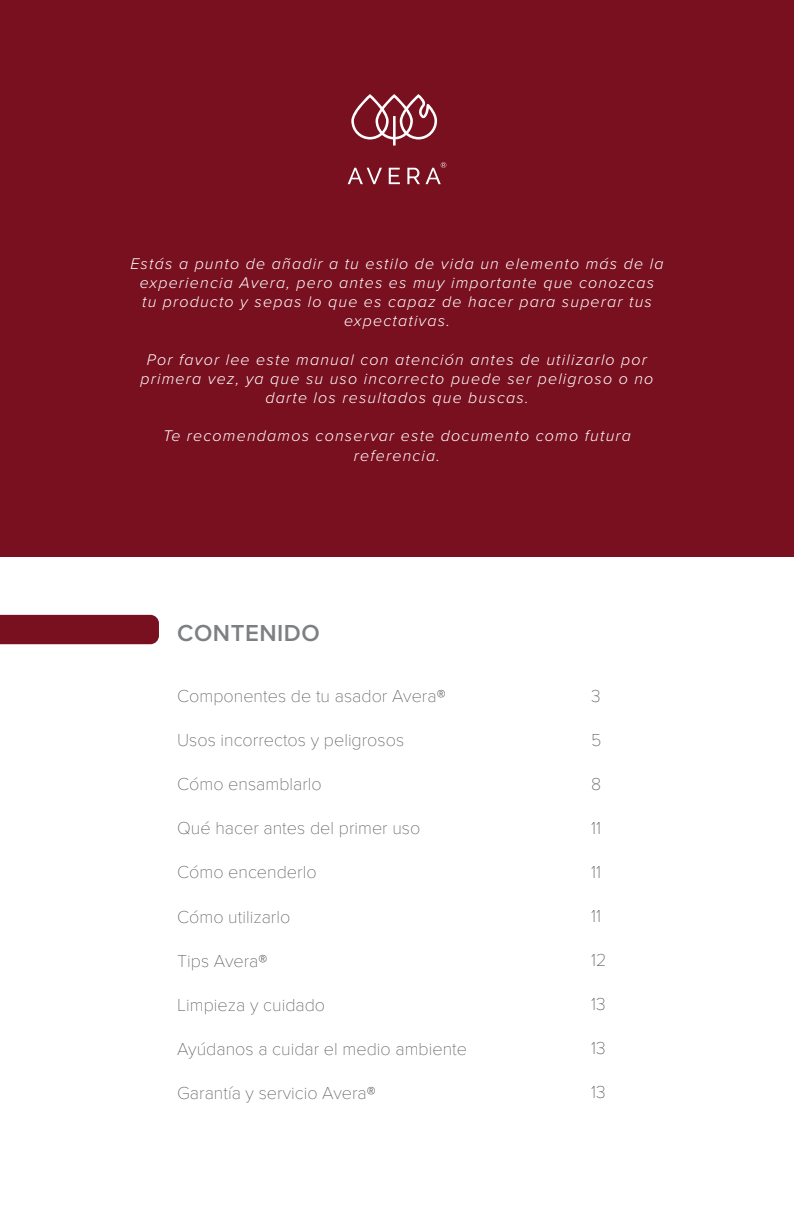
<style>
.page{position:relative;width:794px;height:1225px;background:#fff}
.page>*{position:absolute;margin:0;border:0;box-sizing:border-box;transform-origin:0 0}
.t1{font:600 24px "Proxima Nova";letter-spacing:.02em;color:#7d8082}
.t2{font:100 18px "Proxima Nova T";color:#57585a}
.t3{font:100 18px "Proxima Nova T";color:#4d4c4f}
.t4{font:italic 300 16px/19.2px "Proxima Nova";letter-spacing:.075em;color:#fff;text-align:center}
.s1{color:#4d4c4f}
</style>
<div class="page">
<div style="left:0;top:0;width:794px;height:556px;background:#791020"></div>
<div style="left:0;top:615px;width:159px;height:29px;background:#791020"></div>
<svg style="left:348px;top:168px;width:34px;height:16px"></svg>
<svg style="left:389px;top:168px;width:11px;height:16px"></svg>
<svg style="left:351px;top:94px;width:86px;height:51px"></svg>
<svg style="left:407px;top:162px;width:39px;height:22px"></svg>
<p class="t4" style="left:130px;top:253px;width:535px">Estás a punto de añadir a tu estilo de vida un elemento más de la experiencia Avera, pero antes es muy importante que conozcas<br>tu producto y sepas lo que es capaz de hacer para superar tus expectativas.</p>
<p class="t4" style="left:141px;top:349px;width:514px">Por favor lee este manual con atención antes de utilizarlo por primera vez, ya que su uso incorrecto puede ser peligroso o no darte los resultados que buscas.</p>
<p class="t4" style="left:163px;top:425px;width:469px">Te recomendamos conservar este documento como futura referencia.</p>
<h1 class="t1" style="left:177px;top:615px;width:144px">CONTENIDO</h1>
<p class="t2" style="left:177px;top:683px;width:270px">Componentes de tu asador Avera<span class="s1">®</span></p>
<p class="t2" style="left:177px;top:727px;width:228px">Usos incorrectos y peligrosos</p>
<p class="t2" style="left:177px;top:771px;width:146px">Cómo ensamblarlo</p>
<p class="t2" style="left:177px;top:815px;width:245px">Qué hacer antes del primer uso</p>
<p class="t2" style="left:177px;top:859px;width:141px">Cómo encenderlo</p>
<p class="t2" style="left:177px;top:903px;width:115px">Cómo utilizarlo</p>
<p class="t2" style="left:177px;top:947px;width:92px">Tips Avera<span class="s1">®</span></p>
<p class="t2" style="left:177px;top:991px;width:149px">Limpieza y cuidado</p>
<p class="t2" style="left:177px;top:1035px;width:291px">Ayúdanos a cuidar el medio ambiente</p>
<p class="t2" style="left:177px;top:1079px;width:200px">Garantía y servicio Avera<span class="s1">®</span></p>
<p class="t3" style="left:591px;top:683px;width:11px">3</p>
<p class="t3" style="left:591px;top:727px;width:12px">5</p>
<p class="t3" style="left:591px;top:771px;width:12px">8</p>
<p class="t3" style="left:591px;top:815px;width:11px">11</p>
<p class="t3" style="left:591px;top:859px;width:11px">11</p>
<p class="t3" style="left:591px;top:903px;width:11px">11</p>
<p class="t3" style="left:591px;top:947px;width:17px">12</p>
<p class="t3" style="left:591px;top:991px;width:16px">13</p>
<p class="t3" style="left:591px;top:1035px;width:16px">13</p>
<p class="t3" style="left:591px;top:1079px;width:16px">13</p>
</div>
